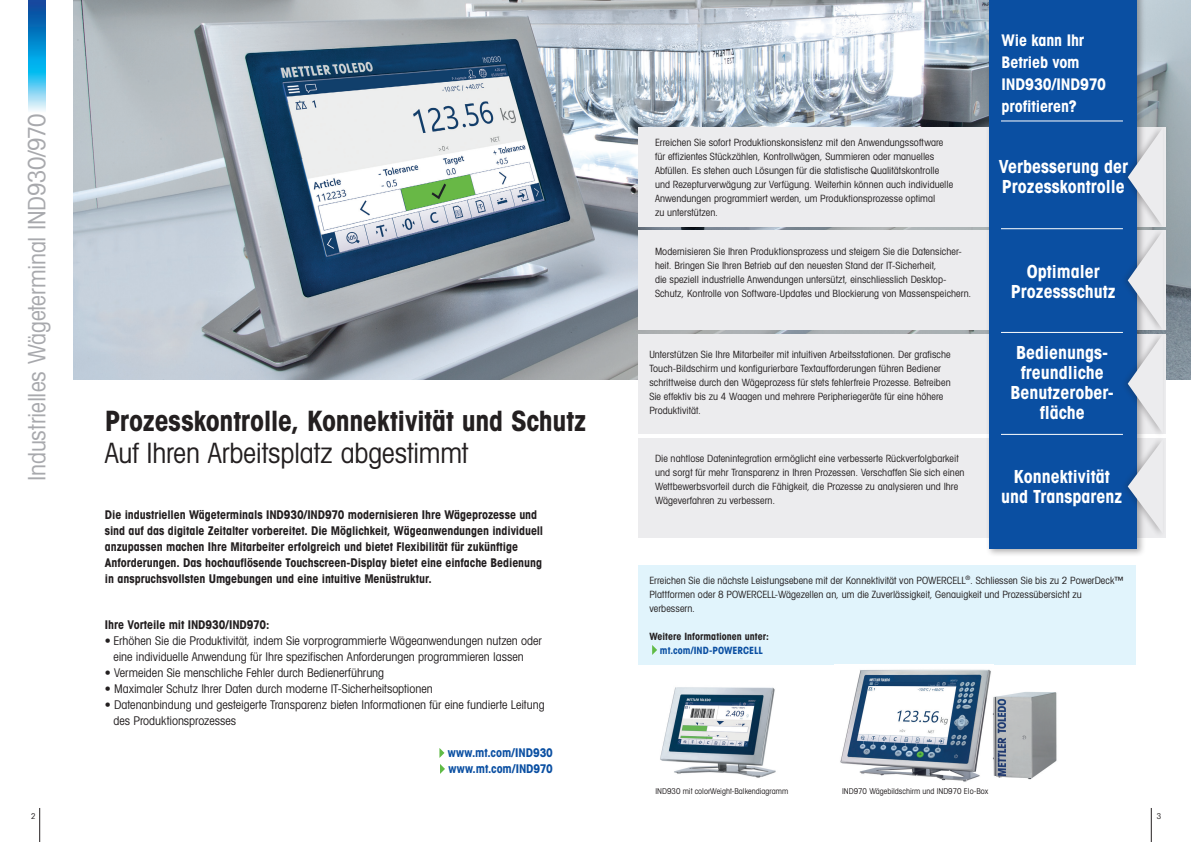
<style>
.page{position:relative;width:1191px;height:842px;background:#fff}
.page>*{position:absolute;margin:0;border:0;box-sizing:border-box;transform-origin:0 0}
.Headline_Pages_bold{font:28px "Avant Gardefor MT Bd";letter-spacing:-.01em;color:#231f20}
.Headline_Pages_book{font:28px "Avant Gardefor MT Bk";letter-spacing:-.005em;color:#231f20}
.Vertical_Text_pages{font:24px "Avant Gardefor MT Bk";letter-spacing:-.01em;color:#a8a9ad}
.Title_AVG_bold_10_14{font:18px/20px "Avant Gardefor MT Bd";color:#fff;text-align:center}
.t1{font:16px/22px "Avant Gardefor MT Bd";letter-spacing:-.01em;color:#fff}
.Lead_Text_bold_Tab_3{font:12px/16px "Avant Gardefor MT Bk";color:#231f20}
.Lead_Text_bold_12_16{font:12px/16px "Avant Gardefor MT Bd";letter-spacing:-.005em;color:#231f20}
.Lead_Text_bold_12_16-2{font:12px "Avant Gardefor MT Bd";letter-spacing:-.005em;color:#0a4fa2}
.Title2_bold_10_14pt{font:12px "Avant Gardefor MT Bd";letter-spacing:-.005em;color:#231f20}
.Running_Text_book_10{font:10px/14px "Avant Gardefor MT Bk";letter-spacing:.005em;color:#231f20}
.Running_Text_book_10-2{font:10px/14px "Avant Gardefor MT Bd";color:#231f20;text-align:center}
.Caption_AVG_book_8_9{font:8px "Avant Gardefor MT Bk";color:#231f20}
.s1{font-family:"Avant Gardefor MT Bd"}
.s2{color:#0a4fa2}
</style>
<div class="page">
<img style="left:28px;top:0;width:17px;height:111px">
<hr style="left:39px;top:808px;width:1px;height:34px;background:#231f20">
<hr style="left:1151px;top:808px;width:1px;height:34px;background:#231f20">
<svg style="left:439px;top:748px;width:5px;height:10px"></svg>
<svg style="left:440px;top:764px;width:5px;height:10px"></svg>
<img style="left:74px;top:0;width:1117px;height:380px">
<div style="left:638px;top:128px;width:527px;height:99px;background:#ececee"></div>
<div style="left:638px;top:231px;width:527px;height:99px;background:#ececee"></div>
<div style="left:638px;top:334px;width:527px;height:99px;background:#ececee"></div>
<div style="left:638px;top:438px;width:527px;height:99px;background:#ececee"></div>
<div style="left:638px;top:565px;width:497px;height:100px;background:#e1f4fc"></div>
<svg style="left:652px;top:645px;width:5px;height:10px"></svg>
<div style="left:986px;top:0;width:159px;height:557px;background:#231f20;opacity:.35"></div>
<div style="left:989px;top:0;width:148px;height:549px;background:#0a4fa2"></div>
<div style="left:1120px;top:123px;width:45px;height:108px;background:#231f20;opacity:.25"></div>
<div style="left:1120px;top:227px;width:45px;height:108px;background:#231f20;opacity:.25"></div>
<div style="left:1120px;top:330px;width:45px;height:108px;background:#231f20;opacity:.25"></div>
<svg style="left:1127px;top:128px;width:35px;height:305px"></svg>
<div style="left:1120px;top:435px;width:45px;height:103px;background:#231f20;opacity:.25"></div>
<svg style="left:1127px;top:439px;width:35px;height:94px"></svg>
<img style="left:660px;top:687px;width:116px;height:91px">
<img style="left:834px;top:664px;width:159px;height:118px">
<hr style="left:1001px;top:120px;width:122px;height:1px;background:#fff">
<hr style="left:1001px;top:228px;width:122px;height:1px;background:#fff">
<hr style="left:1001px;top:332px;width:122px;height:1px;background:#fff">
<hr style="left:1001px;top:434px;width:122px;height:1px;background:#fff">
<img style="left:990px;top:686px;width:67px;height:96px">
<p class="Vertical_Text_pages" style="left:22px;top:481px;width:369px;rotate:-90deg">Industrielles Wägeterminal IND930/970</p>
<p class="Headline_Pages_bold" style="left:105px;top:403px;width:483px">Prozesskontrolle, Konnektivität und Schutz</p>
<p class="Headline_Pages_book" style="left:105px;top:436px;width:365px">Auf Ihren Arbeitsplatz abgestimmt</p>
<p class="Lead_Text_bold_12_16" style="left:105px;top:506px;width:440px">Die industriellen Wägeterminals IND930/IND970 modernisieren Ihre Wägeprozesse und sind auf das digitale Zeitalter vorbereitet. Die Möglichkeit, Wägeanwendungen individuell anzupassen machen Ihre Mitarbeiter erfolgreich und bietet Flexibilität für zukünftige Anforderungen. Das hochauflösende Touchscreen-Display bietet eine einfache Bedienung in anspruchsvollsten Umgebungen und eine intuitive Menüstruktur.</p>
<p class="Title2_bold_10_14pt" style="left:105px;top:617px;width:166px">Ihre Vorteile mit IND930/IND970:</p>
<p class="Lead_Text_bold_Tab_3" style="left:113px;top:632px;width:430px;text-indent:-9px"><span class="s1">•</span> Erhöhen Sie die Produktivität, indem Sie vorprogrammierte Wägeanwendungen nutzen oder eine individuelle Anwendung für Ihre spezifischen Anforderungen programmieren lassen</p>
<p class="Lead_Text_bold_Tab_3" style="left:105px;top:664px;width:281px">• Vermeiden Sie menschliche Fehler durch Bedienerführung</p>
<p class="Lead_Text_bold_Tab_3" style="left:105px;top:680px;width:329px">• Maximaler Schutz Ihrer Daten durch moderne IT-Sicherheitsoptionen</p>
<p class="Lead_Text_bold_Tab_3" style="left:113px;top:696px;width:433px;text-indent:-9px">• Datenanbindung und gesteigerte Transparenz bieten Informationen für eine fundierte Leitung des Produktionsprozesses</p>
<p class="Lead_Text_bold_12_16-2" style="left:448px;top:745px;width:107px">www.mt.com/IND930</p>
<p class="Lead_Text_bold_12_16-2" style="left:448px;top:761px;width:106px">www.mt.com/IND970</p>
<p class="Running_Text_book_10" style="left:655px;top:135px;width:299px">Erreichen Sie sofort Produktionskonsistenz mit den Anwendungssoftware für effizientes Stückzählen, Kontrollwägen, Summieren oder manuelles Abfüllen. Es stehen auch Lösungen für die statistische Qualitätskontrolle und Rezepturverwägung zur Verfügung. Weiterhin können auch individuelle Anwendungen programmiert werden, um Produktionsprozesse optimal<br>zu unterstützen.</p>
<p class="Running_Text_book_10" style="left:655px;top:244px;width:318px">Modernisieren Sie Ihren Produktionsprozess und steigern Sie die Datensicher&shy;heit. Bringen Sie Ihren Betrieb auf den neuesten Stand der IT-Sicherheit,<br>die speziell industrielle Anwendungen untersützt, einschliesslich Desktop-Schutz, Kontrolle von Software-Updates und Blockierung von Massenspeichern.</p>
<p class="Running_Text_book_10" style="left:649px;top:347px;width:303px">Unterstützen Sie Ihre Mitarbeiter mit intuitiven Arbeitsstationen. Der grafische Touch-Bildschirm und konfigurierbare Textaufforderungen führen Bediener schrittweise durch den Wägeprozess für stets fehlerfreie Prozesse. Betreiben Sie effektiv bis zu 4 Waagen und mehrere Peripheriegeräte für eine höhere Produktivität.</p>
<p class="Running_Text_book_10" style="left:655px;top:451px;width:311px">Die nahtlose Datenintegration ermöglicht eine verbesserte Rückverfolgbarkeit und sorgt für mehr Transparenz in Ihren Prozessen. Verschaffen Sie sich einen Wettbewerbsvorteil durch die Fähigkeit, die Prozesse zu analysieren und Ihre Wägeverfahren zu verbessern.</p>
<p class="t1" style="left:1001px;top:28px;width:106px">Wie kann Ihr<br>Betrieb vom<br>IND930/IND970 profitieren?</p>
<p class="Title_AVG_bold_10_14" style="left:998px;top:156px;width:131px;text-align:left">Verbesserung der<br>Prozesskontrolle</p>
<p class="Title_AVG_bold_10_14" style="left:1011px;top:261px;width:106px">Optimaler<br>Prozessschutz</p>
<p class="Title_AVG_bold_10_14" style="left:1010px;top:342px;width:105px">Bedienungs&shy;freundliche<br>Benutzerober&shy;fläche</p>
<p class="Title_AVG_bold_10_14" style="left:1001px;top:466px;width:123px">Konnektivität und Transparenz</p>
<p class="Running_Text_book_10" style="left:649px;top:573px;width:476px">Erreichen Sie die nächste Leistungsebene mit der Konnektivität von POWERCELL<sup>®</sup>. Schliessen Sie bis zu 2 PowerDeck™<br>Plattformen oder 8 POWERCELL-Wägezellen an, um die Zuverlässigkeit, Genauigkeit und Prozessübersicht zu verbessern.</p>
<p class="Running_Text_book_10-2" style="left:649px;top:629px;width:121px">Weitere Informationen unter: <span class="s2">mt.com/IND-POWERCELL</span></p>
<p class="Caption_AVG_book_8_9" style="left:655px;top:786px;width:134px">IND930 mit colorWeight-Balkendiagramm</p>
<p class="Caption_AVG_book_8_9" style="left:842px;top:786px;width:148px">IND970 Wägebildschirm und IND970 Elo-Box</p>
<p class="Caption_AVG_book_8_9" style="left:31px;top:812px;width:6px">2</p>
<p class="Caption_AVG_book_8_9" style="left:1157px;top:812px;width:6px">3</p>
</div>
